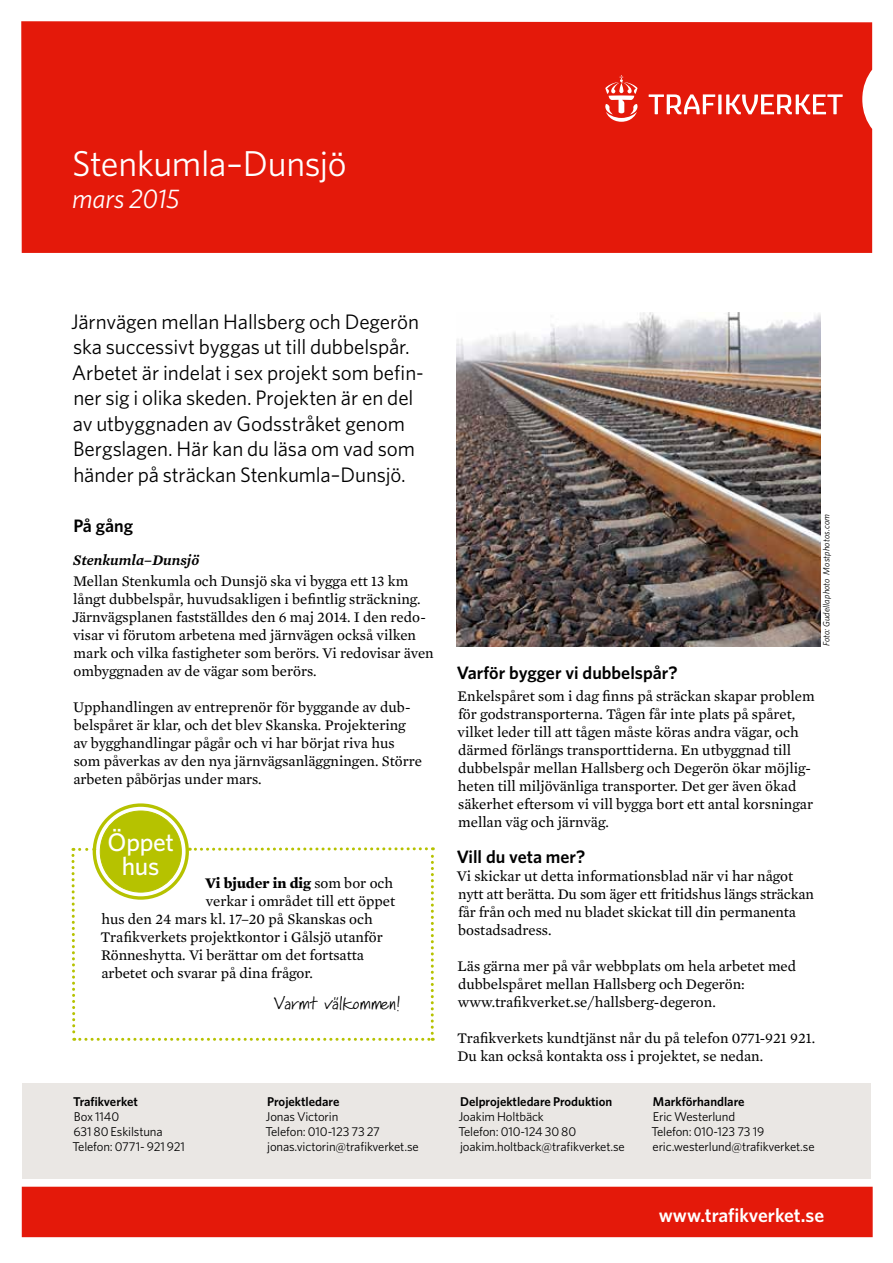
<style>
.page{position:relative;width:893px;height:1263px;background:#fff}
.page>*{position:absolute;margin:0;border:0;box-sizing:border-box;transform-origin:0 0}
.t1{font:36px "Whitney";letter-spacing:-.01em;color:#fff}
.t2{font:italic 27px "Whitney";letter-spacing:-.01em;color:#fff}
.t3{font:500 25.5px/24px "Whitney";letter-spacing:-.01em;color:#fff;text-align:center}
.t4{font:21px/25.5px "Whitney";letter-spacing:-.005em;color:#000}
.t5{font:600 19.5px "Whitney";color:#fff}
.t6{font:600 18px "Whitney";color:#000}
.t7{font:18px "Marydale Inspired";color:#000}
.t8{font:15px/18px "Mercury Text G2";color:#000}
.t9{font:700 15px "Mercury Text G2";color:#000}
.t10{font:italic 600 15px "Mercury Text G2";color:#000}
.t11{font:12.75px/15px "Whitney";letter-spacing:-.01em;color:#000}
.t12{font:600 12.75px "Whitney";color:#000}
.t13{font:italic 9px "Whitney";letter-spacing:.015em;color:#000}
.s1{font-weight:400}
</style>
<div class="page">
<svg style="left:71px;top:847px;width:363px;height:194px"></svg>
<div style="left:21px;top:21px;width:851px;height:232px;background:#e4190a"></div>
<svg style="left:649px;top:94px;width:194px;height:20px"></svg>
<svg style="left:605px;top:75px;width:33px;height:47px"></svg>
<div style="left:22px;top:1083px;width:849px;height:96px;background:#eae7e4"></div>
<img style="left:457px;top:312px;width:363px;height:334px">
<div style="left:22px;top:1187px;width:851px;height:50px;background:#e4190a"></div>
<div style="left:93px;top:803px;width:96px;height:97px;border:3px solid #b6c200;border-radius:50%"></div>
<div style="left:100px;top:811px;width:81px;height:81px;background:#b6c200;border-radius:50%"></div>
<div style="left:100px;top:811px;width:82px;height:81px;border:1px solid #b6c200;border-radius:50%"></div>
<h1 class="t1" style="left:72px;top:139px;width:276px">Stenkumla–Dunsjö</h1>
<h2 class="t2" style="left:72px;top:181px;width:109px">mars 2015</h2>
<p class="t4" style="left:71px;top:308px;width:354px">Järnvägen mellan Hallsberg och Degerön ska successivt byggas ut till dubbelspår.<br>Arbetet är indelat i sex projekt som befin&shy;ner sig i olika skeden. Projekten är en del av utbyggnaden av Godsstråket genom Bergslagen. Här kan du läsa om vad som händer på sträckan Stenkumla–Dunsjö.</p>
<p class="t6" style="left:73px;top:514px;width:61px">På gång</p>
<p class="t10" style="left:73px;top:549px;width:127px">Stenkumla–Dunsjö</p>
<p class="t8" style="left:72px;top:572px;width:363px">Mellan Stenkumla och Dunsjö ska vi bygga ett 13 km långt dubbelspår, huvudsakligen i befintlig sträckning.<br>Järnvägsplanen fastställdes den 6 maj 2014. I den redo&shy;visar vi förutom arbetena med järnvägen också vilken mark och vilka fastigheter som berörs. Vi redovisar även ombyggnaden av de vägar som berörs.</p>
<p class="t8" style="left:73px;top:698px;width:350px">Upphandlingen av entreprenör för byggande av dub&shy;belspåret är klar, och det blev Skanska. Projektering av bygghandlingar pågår och vi har börjat riva hus som påverkas av den nya järnvägsanläggningen. Större arbeten påbörjas under mars.</p>
<h3 class="t3" style="left:107px;top:830px;width:68px">Öppet hus</h3>
<p class="t9" style="left:205px;top:871px;width:189px">Vi bjuder in dig <span class="s1">som bor och</span></p>
<p class="t8" style="left:206px;top:891px;width:191px">verkar i området till ett öppet</p>
<p class="t8" style="left:101px;top:909px;width:273px">hus den 24 mars kl. 17–20 på Skanskas och</p>
<p class="t8" style="left:101px;top:927px;width:284px">Trafikverkets projektkontor i Gålsjö utanför</p>
<p class="t8" style="left:101px;top:945px;width:264px">Rönneshytta. Vi berättar om det fortsatta</p>
<p class="t8" style="left:101px;top:963px;width:213px">arbetet och svarar på dina frågor.</p>
<p class="t7" style="left:273px;top:992px;width:129px">Varmt välkommen!</p>
<p class="t12" style="left:73px;top:1093px;width:66px">Trafikverket</p>
<p class="t11" style="left:73px;top:1109px;width:114px">Box 1140<br>631 80 Eskilstuna<br>Telefon: 0771- 921 921</p>
<p class="t12" style="left:267px;top:1093px;width:74px">Projektledare</p>
<p class="t11" style="left:265px;top:1109px;width:155px">Jonas Victorin<br>Telefon: 010-123 73 27 jonas.victorin@trafikverket.se</p>
<p class="t6" style="left:457px;top:661px;width:222px">Varför bygger vi dubbelspår?</p>
<p class="t8" style="left:458px;top:686px;width:359px">Enkelspåret som i dag finns på sträckan skapar problem för godstransporterna. Tågen får inte plats på spåret, vilket leder till att tågen måste köras andra vägar, och därmed förlängs transporttiderna. En utbyggnad till dubbelspår mellan Hallsberg och Degerön ökar möjlig&shy;heten till miljövänliga transporter. Det ger även ökad säkerhet eftersom vi vill bygga bort ett antal korsningar mellan väg och järnväg.</p>
<p class="t6" style="left:457px;top:845px;width:130px">Vill du veta mer?</p>
<p class="t8" style="left:457px;top:866px;width:358px">Vi skickar ut detta informationsblad när vi har något nytt att berätta. Du som äger ett fritidshus längs sträckan får från och med nu bladet skickat till din permanenta bostadsadress.</p>
<p class="t8" style="left:458px;top:956px;width:340px">Läs gärna mer på vår webbplats om hela arbetet med dubbelspåret mellan Hallsberg och Degerön: www.trafikverket.se/hallsberg-degeron.</p>
<p class="t8" style="left:457px;top:1028px;width:360px">Trafikverkets kundtjänst når du på telefon 0771-921 921.<br>Du kan också kontakta oss i projektet, se nedan.</p>
<p class="t13" style="left:820px;top:646px;width:134px;rotate:-90deg">Foto: Gudellaphoto Mostphotos.com</p>
<p class="t12" style="left:460px;top:1093px;width:154px">Delprojektledare Produktion</p>
<p class="t11" style="left:458px;top:1109px;width:168px">Joakim Holtbäck<br>Telefon: 010-124 30 80 joakim.holtback@trafikverket.se</p>
<p class="t12" style="left:653px;top:1093px;width:93px">Markförhandlare</p>
<p class="t11" style="left:651px;top:1109px;width:165px">Eric Westerlund<br>Telefon: 010-123 73 19 eric.westerlund@trafikverket.se</p>
<h3 class="t5" style="left:659px;top:1202px;width:167px">www.trafikverket.se</h3>
</div>
